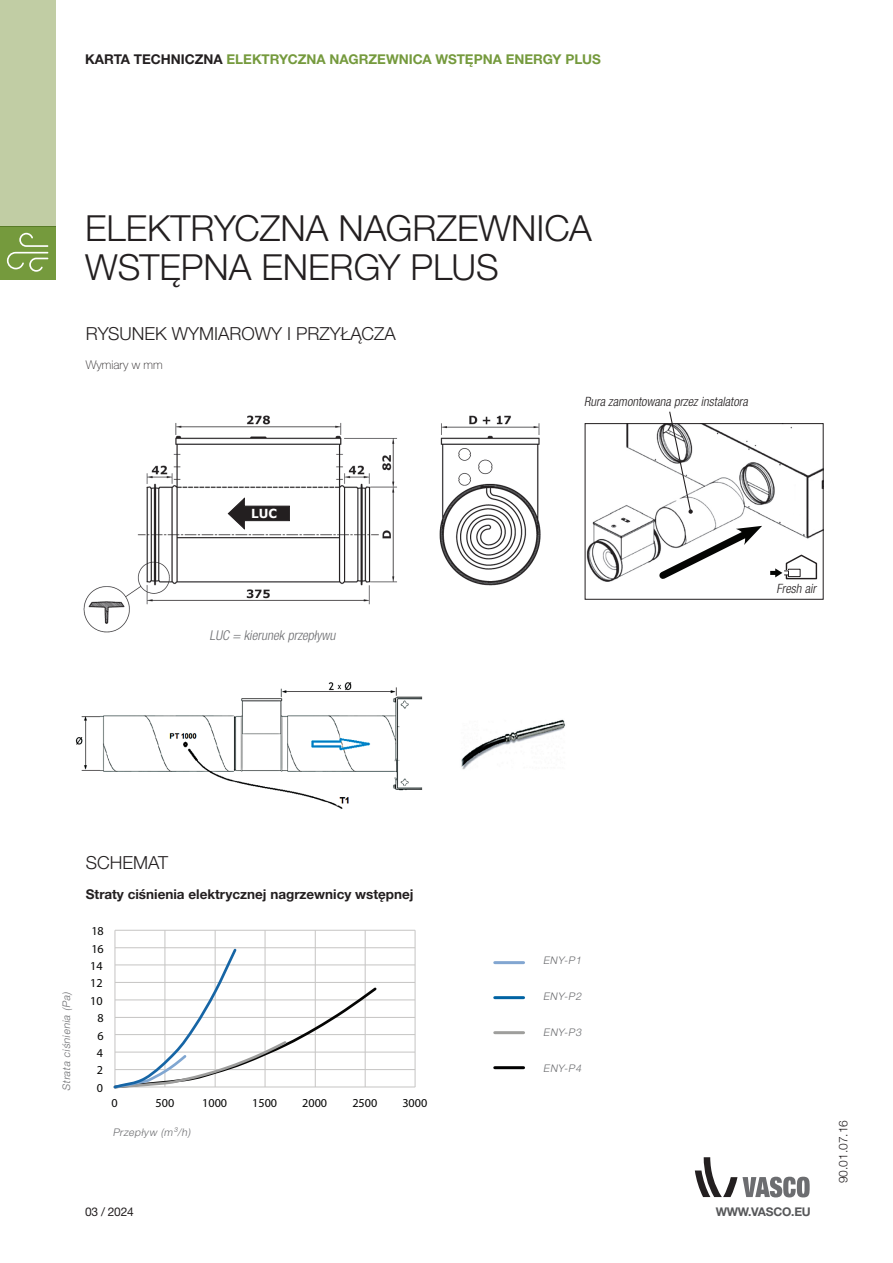
<style>
.page{position:relative;width:893px;height:1263px;background:#fff}
.page>*{position:absolute;margin:0;border:0;box-sizing:border-box;transform-origin:0 0}
.t1{font:300 36px/39px "Helvetica Neue LTW1 G";color:#231f20}
.t2{font:300 18px "Helvetica Neue LTW1 G";color:#231f20}
.t3{font:700 13.5px "Helvetica Neue LTW1 G";color:#759a3d}
.t4{font:700 13.5px "Helvetica Neue LTW1 G";color:#231f20}
.t5{font:italic 300 condensed 13.5px "Helvetica Neue LT Std";color:#6c6d70}
.t6{font:italic 300 condensed 12.9px "Helvetica Neue LT Std";color:#231f20}
.t7{font:700 12.45px "Verdana";color:#fff;scale:.96 1}
.t8{font:12.15px "Helvetica";color:#050504}
.t9{font:700 12px "Helvetica Neue LT Std";letter-spacing:-.02em;color:#57585a}
.t10{font:300 12px "Helvetica Neue LT Std";color:#231f20}
.t11{font:100 12px "Helvetica Neue LTW1 G";color:#231f20}
.t12{font:12px "Helvetica Neue LT Std";letter-spacing:-.02em;color:#231f20}
.t13{font:italic 300 10.5px "Helvetica Neue LTW1 G";color:#6c6d70}
.s1{color:#231f20}
</style>
<div class="page">
<div style="left:0;top:0;width:55px;height:226px;background:#c1cda4"></div>
<div style="left:0;top:226px;width:55px;height:54px;background:#759a3d"></div>
<svg style="left:7px;top:233px;width:41px;height:39px"></svg>
<svg style="left:695px;top:1157px;width:115px;height:40px"></svg>
<hr style="left:495px;top:961px;width:29px;height:3px;background:#82a6d1">
<hr style="left:495px;top:996px;width:29px;height:3px;background:#0063a3">
<hr style="left:495px;top:1031px;width:29px;height:3px;background:#9e9e9c">
<hr style="left:495px;top:1066px;width:29px;height:3px;background:#000001">
<hr style="left:115px;top:1069px;width:300px;height:1px;background:#c6c5c4">
<hr style="left:115px;top:1051px;width:300px;height:1px;background:#c6c5c4">
<hr style="left:115px;top:1034px;width:300px;height:1px;background:#c6c5c4">
<hr style="left:115px;top:1017px;width:300px;height:1px;background:#c6c5c4">
<hr style="left:115px;top:999px;width:300px;height:1px;background:#c6c5c4">
<hr style="left:115px;top:982px;width:300px;height:1px;background:#c6c5c4">
<hr style="left:115px;top:964px;width:300px;height:1px;background:#c6c5c4">
<hr style="left:115px;top:947px;width:300px;height:1px;background:#c6c5c4">
<hr style="left:115px;top:930px;width:300px;height:1px;background:#c6c5c4">
<hr style="left:164px;top:930px;width:1px;height:157px;background:#c6c5c4">
<hr style="left:215px;top:930px;width:1px;height:157px;background:#c6c5c4">
<hr style="left:265px;top:930px;width:1px;height:157px;background:#c6c5c4">
<hr style="left:315px;top:930px;width:1px;height:157px;background:#c6c5c4">
<hr style="left:365px;top:930px;width:1px;height:157px;background:#c6c5c4">
<hr style="left:415px;top:930px;width:1px;height:157px;background:#c6c5c4">
<hr style="left:114px;top:930px;width:1px;height:157px;background:#c6c5c4">
<hr style="left:115px;top:1086px;width:300px;height:1px;background:#c6c5c4">
<svg style="left:113px;top:946px;width:266px;height:143px"></svg>
<img style="left:83px;top:415px;width:458px;height:218px">
<svg style="left:227px;top:496px;width:63px;height:35px"></svg>
<img style="left:75px;top:682px;width:348px;height:127px">
<img style="left:461px;top:719px;width:104px;height:51px">
<img style="left:587px;top:425px;width:235px;height:157px">
<div style="left:585px;top:423px;width:239px;height:177px;border:1px solid #231f20"></div>
<svg style="left:653px;top:523px;width:109px;height:59px"></svg>
<div style="left:648px;top:469px;width:49px;height:50px;background:#fff"></div>
<svg style="left:770px;top:554px;width:48px;height:26px"></svg>
<svg style="left:668px;top:411px;width:25px;height:103px"></svg>
<p class="t3" style="left:85px;top:51px;width:517px"><span class="s1">KARTA TECHNICZNA</span> ELEKTRYCZNA NAGRZEWNICA WSTĘPNA ENERGY PLUS</p>
<h1 class="t1" style="left:85px;top:209px;width:508px">ELEKTRYCZNA NAGRZEWNICA<br>WSTĘPNA ENERGY PLUS</h1>
<h2 class="t2" style="left:86px;top:323px;width:311px">RYSUNEK WYMIAROWY I PRZYŁĄCZA</h2>
<p class="t11" style="left:86px;top:358px;width:78px">Wymiary w mm</p>
<p class="t6" style="left:584px;top:394px;width:168px">Rura zamontowana przezinstalatora</p>
<p class="t7" style="left:251px;top:505px;width:28px">LUC</p>
<p class="t5" style="left:210px;top:627px;width:130px">LUC = kierunek przepływu</p>
<p class="t6" style="left:776px;top:581px;width:44px">Fresh air</p>
<p class="t13" style="left:60px;top:1091px;width:102px;rotate:-90deg">Strata ciśnienia (Pa)</p>
<h2 class="t2" style="left:86px;top:851px;width:84px">SCHEMAT</h2>
<p class="t4" style="left:86px;top:886px;width:329px">Straty ciśnienia elektrycznej nagrzewnicy wstępnej</p>
<p class="t8" style="left:91px;top:923px;width:14px">18</p>
<p class="t8" style="left:91px;top:941px;width:14px">16</p>
<p class="t8" style="left:90px;top:958px;width:14px">14</p>
<p class="t8" style="left:90px;top:976px;width:14px">12</p>
<p class="t8" style="left:90px;top:993px;width:14px">10</p>
<p class="t8" style="left:98px;top:1011px;width:8px">8</p>
<p class="t8" style="left:98px;top:1028px;width:8px">6</p>
<p class="t8" style="left:97px;top:1045px;width:8px">4</p>
<p class="t8" style="left:97px;top:1063px;width:8px">2</p>
<p class="t8" style="left:97px;top:1080px;width:8px">0</p>
<p class="t8" style="left:112px;top:1095px;width:8px">0</p>
<p class="t8" style="left:156px;top:1095px;width:20px">500</p>
<p class="t8" style="left:202px;top:1095px;width:26px">1000</p>
<p class="t8" style="left:252px;top:1095px;width:26px">1500</p>
<p class="t8" style="left:302px;top:1095px;width:26px">2000</p>
<p class="t8" style="left:352px;top:1095px;width:26px">2500</p>
<p class="t8" style="left:402px;top:1095px;width:26px">3000</p>
<p class="t13" style="left:113px;top:1126px;width:81px">Przepływ (m³/h)</p>
<p class="t13" style="left:543px;top:954px;width:42px">ENY-P1</p>
<p class="t13" style="left:543px;top:990px;width:42px">ENY-P2</p>
<p class="t13" style="left:543px;top:1026px;width:42px">ENY-P3</p>
<p class="t13" style="left:543px;top:1062px;width:42px">ENY-P4</p>
<p class="t12" style="left:85px;top:1205px;width:50px">03 / 2024</p>
<p class="t9" style="left:716px;top:1204px;width:97px">WWW.VASCO.EU</p>
<p class="t10" style="left:836px;top:1183px;width:65px;rotate:-90deg">90.01.07.16</p>
</div>
